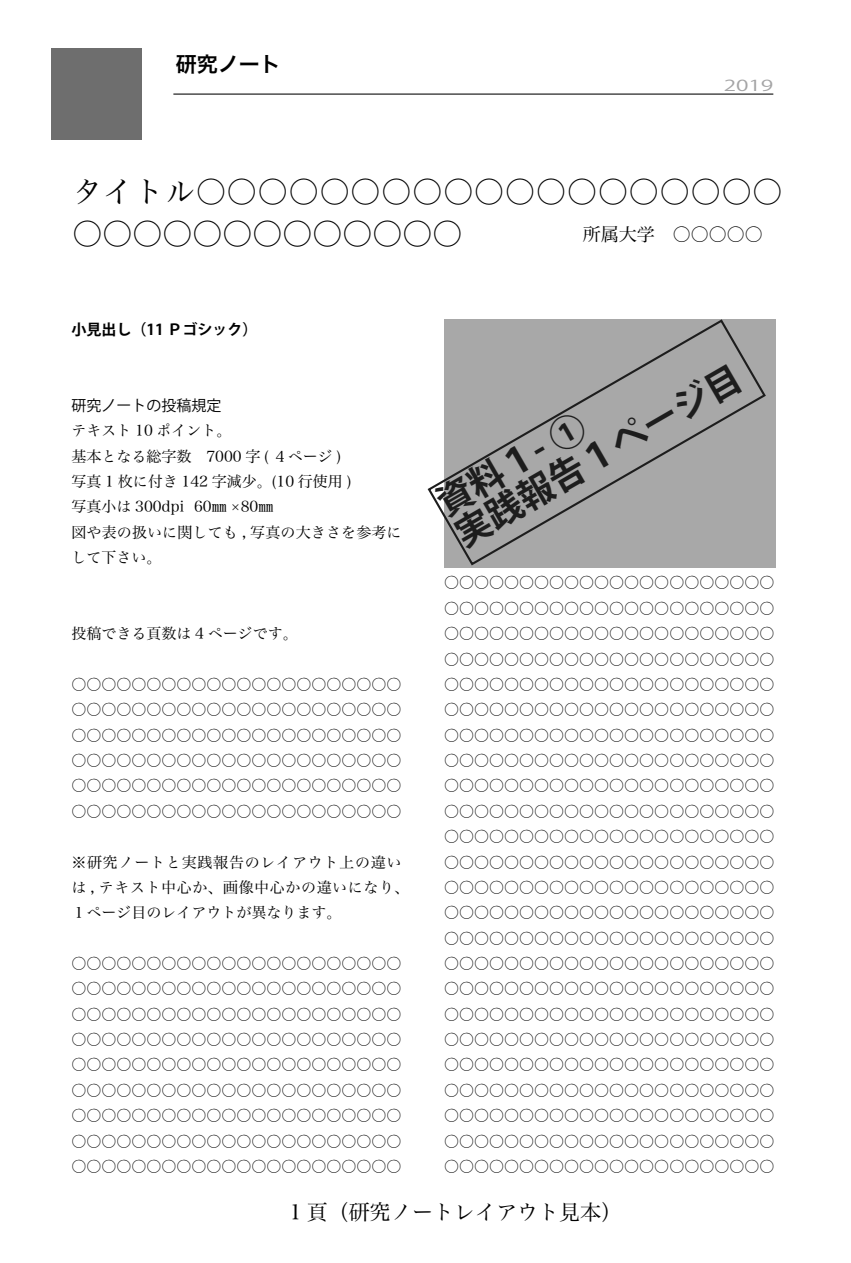
<style>
.page{position:relative;width:851px;height:1263px;background:#fff}
.page>*{position:absolute;margin:0;border:0;box-sizing:border-box;transform-origin:0 0}
.t1{font:700 36px/36px "Koz Go Pro";color:#000}
.t2{font:30px "Hira Min Pro W3";color:#000}
.t3{font:21px "Hira Min Pro W3";color:#000}
.t4{font:21px "Hiragino Sans W6";color:#000}
.t5{font:18px "Hira Min Pro W3";color:#000}
.t6{font:15px/25.3px "Hira Min Pro W3";color:#000}
.t7{font:15px/25.3px "Hira Min Pro W3";letter-spacing:.04em;color:#000}
.t8{font:700 15px "Koz Go Pr 6 N";color:#000}
.t9{font:15px "Koz Go Pr 6 N";color:#000}
.t10{font:15px "Koz Go Pr 6 N";color:#a4a4a5;scale:1.5 1}
</style>
<div class="page">
<div style="left:51px;top:48px;width:91px;height:91px;background:#6e6e6e"></div>
<hr style="left:173px;top:94px;width:600px;height:1px;background:#000">
<div style="left:443px;top:319px;width:332px;height:249px;background:#a8a8a8"></div>
<svg style="left:427px;top:319px;width:339px;height:248px"></svg>
<h3 class="t4" style="left:176px;top:45px;width:107px">研究ノート</h3>
<p class="t10" style="left:723px;top:77px;width:35px">2019</p>
<h2 class="t2" style="left:72px;top:166px;width:711px">タイトル○○○○○○○○○○○○○○○○○○○</h2>
<p class="t5" style="left:672px;top:219px;width:91px">○○○○○</p>
<h2 class="t2" style="left:72px;top:208px;width:511px">○○○○○○○○○○○○○　　　　</h2>
<p class="t5" style="left:582px;top:219px;width:73px">所属大学</p>
<p class="t8" style="left:71px;top:321px;width:187px">小見出し（11 Ｐゴシック(</p>
<p class="t9" style="left:71px;top:397px;width:151px">研究ノートの投稿規定</p>
<p class="t6" style="left:71px;top:417px;width:162px">テキスト 10 ポイント。</p>
<p class="t6" style="left:71px;top:442px;width:271px">基本となる総字数　7000 字 ４( ページ (</p>
<p class="t6" style="left:71px;top:467px;width:281px">写真 1 枚に付き 142 字減少。(10 行使用 (</p>
<p class="t6" style="left:194px;top:493px;width:81px">60㎜ ×80㎜</p>
<p class="t6" style="left:71px;top:493px;width:332px">写真小は 300dpi<br>図や表の扱いに関しても , 写真の大きさを参考にして下さい。</p>
<p class="t6" style="left:71px;top:619px;width:228px">投稿できる頁数は 4 ページです。</p>
<p class="t6" style="left:71px;top:670px;width:332px">○○○○○○○○○○○○○○○○○○○○○○</p>
<p class="t6" style="left:71px;top:696px;width:332px">○○○○○○○○○○○○○○○○○○○○○○</p>
<p class="t6" style="left:71px;top:721px;width:332px">○○○○○○○○○○○○○○○○○○○○○○</p>
<p class="t6" style="left:71px;top:746px;width:332px">○○○○○○○○○○○○○○○○○○○○○○</p>
<p class="t6" style="left:71px;top:772px;width:332px">○○○○○○○○○○○○○○○○○○○○○○</p>
<p class="t6" style="left:71px;top:797px;width:332px">○○○○○○○○○○○○○○○○○○○○○○</p>
<p class="t7" style="left:71px;top:848px;width:339px">※研究ノートと実践報告のレイアウト上の違いは , テキスト中心か、画像中心かの違いになり、<br>１ページ目のレイアウトが異なります。</p>
<p class="t6" style="left:71px;top:949px;width:332px">○○○○○○○○○○○○○○○○○○○○○○</p>
<p class="t6" style="left:71px;top:975px;width:332px">○○○○○○○○○○○○○○○○○○○○○○</p>
<p class="t6" style="left:71px;top:1000px;width:332px">○○○○○○○○○○○○○○○○○○○○○○</p>
<p class="t6" style="left:71px;top:1025px;width:332px">○○○○○○○○○○○○○○○○○○○○○○</p>
<p class="t6" style="left:71px;top:1051px;width:332px">○○○○○○○○○○○○○○○○○○○○○○</p>
<p class="t6" style="left:71px;top:1076px;width:332px">○○○○○○○○○○○○○○○○○○○○○○</p>
<p class="t6" style="left:71px;top:1101px;width:332px">○○○○○○○○○○○○○○○○○○○○○○</p>
<p class="t6" style="left:71px;top:1127px;width:332px">○○○○○○○○○○○○○○○○○○○○○○</p>
<p class="t6" style="left:71px;top:1152px;width:332px">○○○○○○○○○○○○○○○○○○○○○○</p>
<h1 class="t1" style="left:432px;top:492px;width:325px;rotate:-30deg">資料１- 1<br>実践報告１ページ目</h1>
<p class="t6" style="left:444px;top:569px;width:331px">○○○○○○○○○○○○○○○○○○○○○○</p>
<p class="t6" style="left:444px;top:594px;width:331px">○○○○○○○○○○○○○○○○○○○○○○</p>
<p class="t6" style="left:444px;top:619px;width:331px">○○○○○○○○○○○○○○○○○○○○○○</p>
<p class="t6" style="left:444px;top:645px;width:331px">○○○○○○○○○○○○○○○○○○○○○○</p>
<p class="t6" style="left:444px;top:670px;width:331px">○○○○○○○○○○○○○○○○○○○○○○</p>
<p class="t6" style="left:444px;top:696px;width:331px">○○○○○○○○○○○○○○○○○○○○○○</p>
<p class="t6" style="left:444px;top:721px;width:331px">○○○○○○○○○○○○○○○○○○○○○○</p>
<p class="t6" style="left:444px;top:746px;width:331px">○○○○○○○○○○○○○○○○○○○○○○</p>
<p class="t6" style="left:444px;top:772px;width:331px">○○○○○○○○○○○○○○○○○○○○○○</p>
<p class="t6" style="left:444px;top:797px;width:331px">○○○○○○○○○○○○○○○○○○○○○○</p>
<p class="t6" style="left:444px;top:822px;width:331px">○○○○○○○○○○○○○○○○○○○○○○</p>
<p class="t6" style="left:444px;top:848px;width:331px">○○○○○○○○○○○○○○○○○○○○○○</p>
<p class="t6" style="left:444px;top:873px;width:331px">○○○○○○○○○○○○○○○○○○○○○○</p>
<p class="t6" style="left:444px;top:898px;width:331px">○○○○○○○○○○○○○○○○○○○○○○</p>
<p class="t6" style="left:444px;top:924px;width:331px">○○○○○○○○○○○○○○○○○○○○○○</p>
<p class="t6" style="left:444px;top:949px;width:331px">○○○○○○○○○○○○○○○○○○○○○○</p>
<p class="t6" style="left:444px;top:975px;width:331px">○○○○○○○○○○○○○○○○○○○○○○</p>
<p class="t6" style="left:444px;top:1000px;width:331px">○○○○○○○○○○○○○○○○○○○○○○</p>
<p class="t6" style="left:444px;top:1025px;width:331px">○○○○○○○○○○○○○○○○○○○○○○</p>
<p class="t6" style="left:444px;top:1051px;width:331px">○○○○○○○○○○○○○○○○○○○○○○</p>
<p class="t6" style="left:444px;top:1076px;width:331px">○○○○○○○○○○○○○○○○○○○○○○</p>
<p class="t6" style="left:444px;top:1101px;width:331px">○○○○○○○○○○○○○○○○○○○○○○</p>
<p class="t6" style="left:444px;top:1127px;width:331px">○○○○○○○○○○○○○○○○○○○○○○</p>
<p class="t6" style="left:444px;top:1152px;width:331px">○○○○○○○○○○○○○○○○○○○○○○</p>
<h3 class="t3" style="left:289px;top:1194px;width:334px">1 頁（研究ノートレイアウト見本(</h3>
</div>
